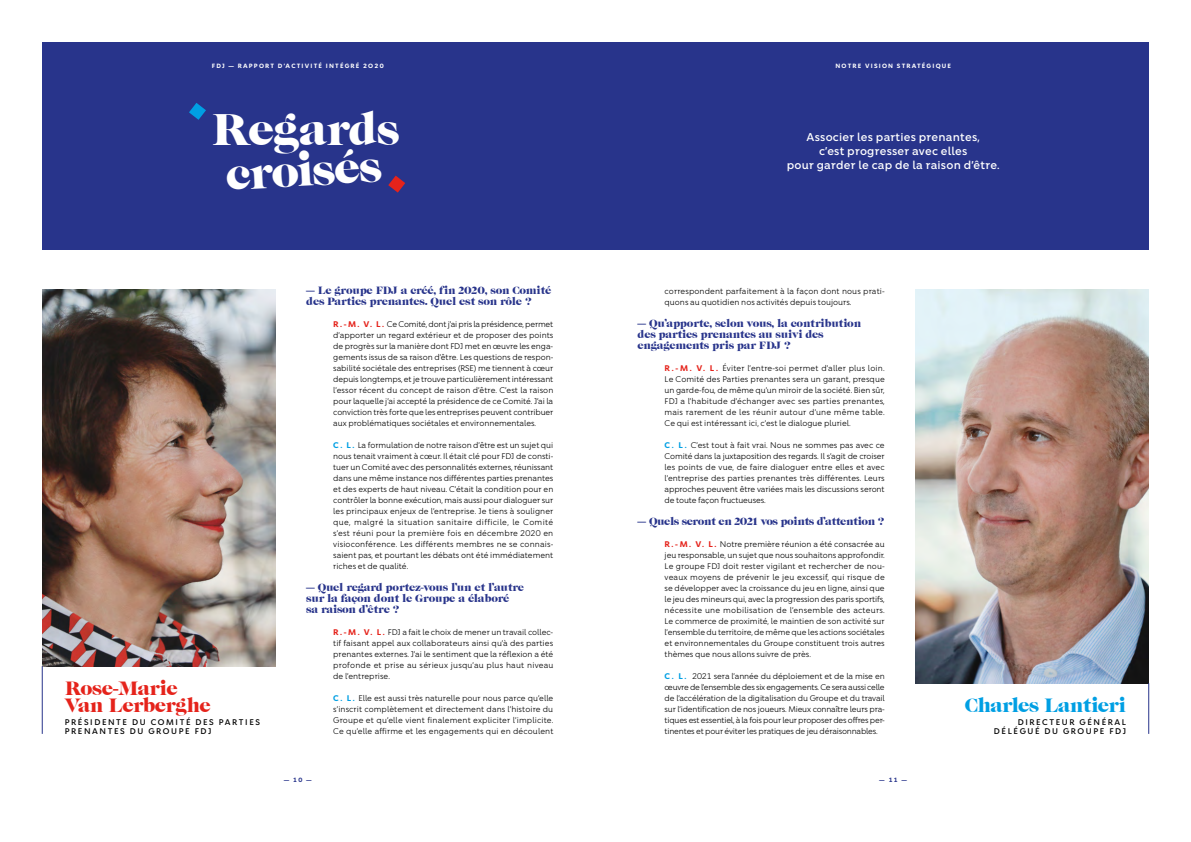
<style>
.page{position:relative;width:1191px;height:842px;background:#fff}
.page>*{position:absolute;margin:0;border:0;box-sizing:border-box;transform-origin:0 0}
.t1{font:46px "Caslon Graphique EF";letter-spacing:-.025em;color:#fff}
.t2{font:20px/17px "Caslon Graphique EF";letter-spacing:-.03em;color:#e5231b}
.t3{font:20px "Caslon Graphique EF";letter-spacing:-.03em;color:#009fe3}
.t4{font:11px/11px "Caslon Graphique EF";letter-spacing:-.02em;color:#28348b}
.t5{font:500 11px/14px "Chance";letter-spacing:.02em;color:#fff;text-align:center}
.t6{font:8px/11px "Chance";color:#000;text-align:justify}
.t7{font:500 8px/9px "Chance";letter-spacing:.2em;color:#000}
.t8{font:700 6px "Chance";letter-spacing:.2em;color:#fff}
.t9{font:700 6px "Chance";color:#28348b}
.s1{font-weight:700;color:#e5231b}
.s2{font-weight:700;color:#009fe3}
</style>
<div class="page">
<div style="left:42px;top:42px;width:1106px;height:208px;background:#28348b"></div>
<img style="left:42px;top:290px;width:234px;height:376px">
<img style="left:915px;top:290px;width:233px;height:393px">
<hr style="left:42px;top:666px;width:1px;height:68px;background:#28348b">
<hr style="left:1148px;top:683px;width:1px;height:51px;background:#28348b">
<svg style="left:388px;top:176px;width:17px;height:17px"></svg>
<svg style="left:189px;top:103px;width:17px;height:17px"></svg>
<p class="t8" style="left:212px;top:62px;width:173px">FDJ — RAPPORT D’ACTIVITÉ INTÉGRÉ 2O20</p>
<h1 class="t1" style="left:212px;top:104px;width:189px">Regards</h1>
<h1 class="t1" style="left:224px;top:149px;width:157px;rotate:-3deg">croisés</h1>
<h2 class="t2" style="left:65px;top:680px;width:147px">Rose-Marie<br>Van Lerberghe</h2>
<p class="t7" style="left:65px;top:717px;width:197px">PRÉSIDENTE DU COMITÉ DES PARTIES<br>PRENANTES DU GROUPE FDJ</p>
<h3 class="t4" style="left:306px;top:285px;width:247px">— Le groupe FDJ a créé, fin 2020, son Comité des Parties prenantes. Quel est son rôle ?</h3>
<p class="t6" style="left:333px;top:318px;width:222px"><span class="s1">R . - M . V. L .</span> Ce Comité, dont j’ai pris la présidence, permet d’apporter un regard extérieur et de proposer des points de progrès sur la manière dont FDJ met en œuvre les enga&shy;gements issus de sa raison d’être. Les questions de respon&shy;sabilité sociétale des entreprises (RSE) me tiennent à cœur depuis longtemps, et je trouve particulièrement intéressant l’essor récent du concept de raison d’être. C’est la raison pour laquelle j’ai accepté la présidence de ce Comité. J’ai la conviction très forte que les entreprises peuvent contribuer aux problématiques sociétales et environnementales.</p>
<p class="t6" style="left:333px;top:439px;width:222px"><span class="s2">C . L .</span> La formulation de notre raison d’être est un sujet qui nous tenait vraiment à cœur. Il était clé pour FDJ de consti&shy;tuer un Comité avec des personnalités externes, réunissant dans une même instance nos différentes parties prenantes et des experts de haut niveau. C’était la condition pour en contrôler la bonne exécution, mais aussi pour dialoguer sur les principaux enjeux de l’entreprise. Je tiens à souligner que, malgré la situation sanitaire difficile, le Comité s’est réuni pour la première fois en décembre 2020 en visioconférence. Les différents membres ne se connais&shy;saient pas, et pourtant les débats ont été immédiatement riches et de qualité.</p>
<h3 class="t4" style="left:306px;top:582px;width:219px">— Quel regard portez-vous l’un et l’autre sur la façon dont le Groupe a élaboré<br>sa raison d’être ?</h3>
<p class="t6" style="left:333px;top:626px;width:222px"><span class="s1">R . - M . V. L .</span> FDJ a fait le choix de mener un travail collec&shy;tif faisant appel aux collaborateurs ainsi qu’à des parties prenantes externes. J’ai le sentiment que la réflexion a été profonde et prise au sérieux jusqu’au plus haut niveau de l’entreprise.</p>
<p class="t6" style="left:333px;top:692px;width:222px"><span class="s2">C . L .</span> Elle est aussi très naturelle pour nous parce qu’elle s’inscrit complètement et directement dans l’histoire du Groupe et qu’elle vient finalement expliciter l’implicite.<br>Ce qu’elle affirme et les engagements qui en découlent</p>
<p class="t8" style="left:835px;top:62px;width:117px">NOTRE VISION STRATÉGIQUE</p>
<h3 class="t5" style="left:786px;top:129px;width:215px">Associer les parties prenantes,<br>c’est progresser avec elles<br>pour garder le cap de la raison d’être.</h3>
<p class="t6" style="left:664px;top:285px;width:222px">correspondent parfaitement à la façon dont nous prati&shy;quons au quotidien nos activités depuis toujours.</p>
<h3 class="t4" style="left:637px;top:318px;width:225px">— Qu’apporte, selon vous, la contribution des parties prenantes au suivi des engagements pris par FDJ ?</h3>
<p class="t6" style="left:664px;top:362px;width:222px"><span class="s1">R . - M . V. L .</span> Éviter l’entre-soi permet d’aller plus loin.<br>Le Comité des Parties prenantes sera un garant, presque un garde-fou, de même qu’un miroir de la société. Bien sûr, FDJ a l’habitude d’échanger avec ses parties prenantes, mais rarement de les réunir autour d’une même table.<br>Ce qui est intéressant ici, c’est le dialogue pluriel.</p>
<p class="t6" style="left:664px;top:439px;width:222px"><span class="s2">C . L .</span> C’est tout à fait vrai. Nous ne sommes pas avec ce Comité dans la juxtaposition des regards. Il s’agit de croiser les points de vue, de faire dialoguer entre elles et avec l’entreprise des parties prenantes très différentes. Leurs approches peuvent être variées mais les discussions seront de toute façon fructueuses.</p>
<h3 class="t4" style="left:637px;top:516px;width:248px">— Quels seront en 2021 vos points d’attention ?</h3>
<p class="t6" style="left:664px;top:538px;width:222px"><span class="s1">R . - M . V. L .</span> Notre première réunion a été consacrée au jeu responsable, un sujet que nous souhaitons approfondir.<br>Le groupe FDJ doit rester vigilant et rechercher de nou&shy;veaux moyens de prévenir le jeu excessif, qui risque de se développer avec la croissance du jeu en ligne, ainsi que le jeu des mineurs qui, avec la progression des paris sportifs, nécessite une mobilisation de l’ensemble des acteurs.<br>Le commerce de proximité, le maintien de son activité sur l’ensemble du territoire, de même que les actions sociétales et environnementales du Groupe constituent trois autres thèmes que nous allons suivre de près.</p>
<p class="t6" style="left:664px;top:670px;width:222px"><span class="s2">C . L .</span> 2021 sera l’année du déploiement et de la mise en œuvre de l’ensemble des six engagements. Ce sera aussi celle de l’accélération de la digitalisation du Groupe et du travail sur l’identification de nos joueurs. Mieux connaître leurs pra&shy;tiques est essentiel, à la fois pour leur proposer des offres per&shy;tinentes et pour éviter les pratiques de jeu déraisonnables.</p>
<h2 class="t3" style="left:965px;top:694px;width:163px">Charles Lantieri</h2>
<p class="t7" style="left:994px;top:717px;width:134px;text-align:right">DIRECTEUR GÉNÉRAL<br>DÉLÉGUÉ DU GROUPE FDJ</p>
<p class="t9" style="left:284px;top:776px;width:29px">— 10 —</p>
<p class="t9" style="left:879px;top:776px;width:29px">— 11 —</p>
</div>
